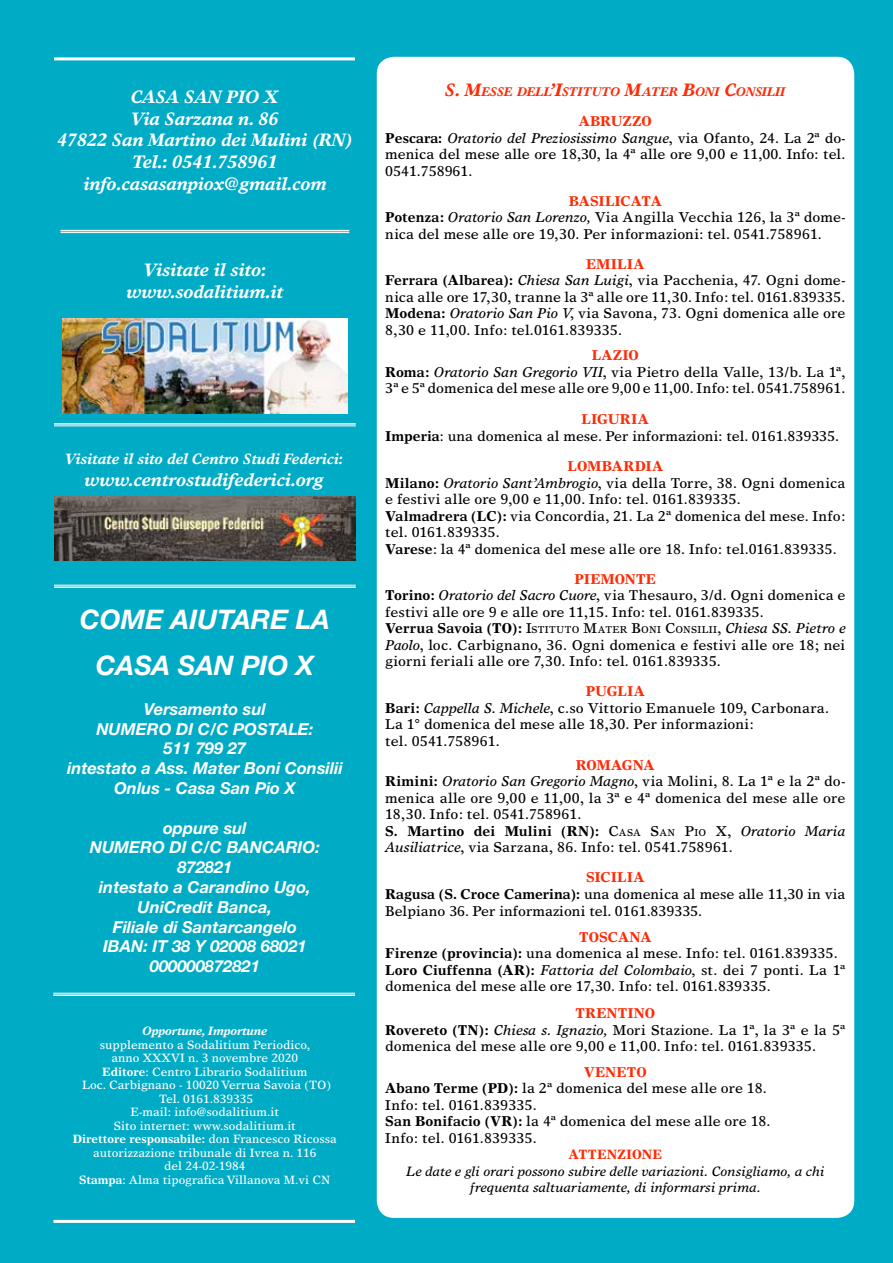
<style>
.page{position:relative;width:893px;height:1263px;background:#00abc5}
.page>*{position:absolute;margin:0;border:0;box-sizing:border-box;transform-origin:0 0}
.t1{font:italic 700 27px/45.9px "Helvetica Neue";color:#fff;text-align:center}
.t2{font:italic 700 18px/21.6px "Times Europa";color:#fff;text-align:center}
.t3{font:italic 700 16.5px/19.8px "Helvetica Neue";color:#fff;text-align:center}
.t4{font:italic 700 15px "Times Europa";color:#fff}
.t5{font:14.25px/16.5px "Times Europa";letter-spacing:.005em;color:#000}
.t6{font:italic 13.5px/16.5px "Times Europa";color:#000;text-align:center}
.t7{font:700 13.5px "Times Europa";color:#ff2b06}
.t8{font:italic 700 12.6px "Times Europa";letter-spacing:.005em;color:#ff2b06}
.t9{font:12px/13.5px "Times Europa";color:#fff;text-align:center}
.t10{font:italic 700 12px "Times Europa";color:#fff}
.t11{font:10.05px "Times Europa";letter-spacing:.02em;color:#000}
.s1{font-weight:700}
.s2{font-size:18px}
.s3{font-weight:700;color:#ff2b06}
.s4{font-style:italic}
.s5{font-weight:700;font-size:14.25px}
.s6{font-size:14.25px}
.s7{font-style:italic;font-size:14.25px}
.s8{font-style:inherit}
.s9{font-size:10.05px}
</style>
<div class="page">
<div style="left:376px;top:56px;width:479px;height:1163px;background:#fff;border-radius:18px"></div>
<hr style="left:61px;top:230px;width:288px;height:1px;background:#fff">
<hr style="left:61px;top:232px;width:288px;height:1px;background:#fff">
<img style="left:63px;top:319px;width:284px;height:95px">
<hr style="left:54px;top:423px;width:302px;height:2px;background:#fff">
<hr style="left:54px;top:426px;width:302px;height:1px;background:#fff">
<img style="left:54px;top:496px;width:301px;height:65px">
<hr style="left:54px;top:585px;width:302px;height:1px;background:#fff">
<hr style="left:54px;top:586px;width:302px;height:2px;background:#fff">
<hr style="left:53px;top:993px;width:302px;height:1px;background:#fff">
<hr style="left:53px;top:994px;width:302px;height:2px;background:#fff">
<hr style="left:54px;top:57px;width:301px;height:3px;background:#fff">
<hr style="left:53px;top:1220px;width:302px;height:3px;background:#fff">
<p class="t2" style="left:57px;top:86px;width:297px">CASA SAN PIO X<br>Via Sarzana n. 86<br>47822 San Martino dei Mulini (RN)<br>Tel.: 0541.758961 info.casasanpiox@gmail.com</p>
<p class="t2" style="left:127px;top:259px;width:158px">Visitate il sito: www.sodalitium.it</p>
<p class="t4" style="left:65px;top:450px;width:279px">Visitate il sito del Centro Studi Federici:</p>
<p class="t2" style="left:85px;top:469px;width:240px">www.centrostudifederici.org</p>
<h1 class="t1" style="left:80px;top:596px;width:252px">Come aiutare la<br>Casa San Pio X</h1>
<p class="t3" style="left:144px;top:699px;width:124px">Versamento sul</p>
<p class="t3" style="left:96px;top:718px;width:14px">NUMERO</p>
<p class="t3" style="left:176px;top:718px;width:80px">DI C/C POSTALE</p>
<p class="t3" style="left:309px;top:718px;width:6px">:</p>
<p class="t3" style="left:67px;top:738px;width:278px">511 799 27<br>intestato a Ass. Mater Boni Consilii<br>Onlus - Casa San Pio X</p>
<p class="t3" style="left:163px;top:817px;width:85px">oppure sul</p>
<p class="t3" style="left:90px;top:837px;width:14px">NUMERO</p>
<p class="t3" style="left:170px;top:837px;width:117px">DI C/C BANCARIO</p>
<p class="t3" style="left:315px;top:837px;width:6px">:</p>
<p class="t3" style="left:99px;top:857px;width:213px">872821<br>intestato a Carandino Ugo,<br>UniCredit Banca,<br>Filiale di Santarcangelo<br>IBAN: IT 38 Y 02008 68021<br>000000872821</p>
<p class="t10" style="left:143px;top:1024px;width:126px">Opportune, Importune</p>
<p class="t9" style="left:73px;top:1037px;width:266px">supplemento a Sodalitium Periodico,<br>anno XXXVI n. 3 novembre 2020<br><span class="s1">Editore</span>: Centro Librario Sodalitium<br>Loc. Carbignano - 10020 Verrua Savoia (TO)<br>Tel. 0161.839335<br>E-mail: info@sodalitium.it<br>Sito internet: www.sodalitium.it<br><span class="s1">Direttore responsabile:</span> don Francesco Ricossa autorizzazione tribunale di Ivrea n. 116<br>del 24-02-1984<br><span class="s1">Stampa</span>: Alma tipografica Villanova M.vi CN</p>
<p class="t8" style="left:445px;top:84px;width:337px"><span class="s2">S. M</span>ESSE DELL<span class="s2">’I</span>STITUTO <span class="s2">M</span>ATER <span class="s2">B</span>ONI <span class="s2">C</span>ONSILII</p>
<p class="t5" style="left:385px;top:113px;width:462px;text-indent:193px"><span class="s3">ABRUZZO<br></span><span class="s1">Pescara:</span> <span class="s4">Oratorio del Preziosissimo Sangue</span>, via Ofanto, 24. La 2ª do&shy;menica del mese alle ore 18,30, la 4ª alle ore 9,00 e 11,00. Info: tel.<br>0541.758961.</p>
<p class="t5" style="left:385px;top:192px;width:462px;text-indent:183px"><span class="s3">BASILICATA<br></span><span class="s1">Potenza:</span> <span class="s4">Oratorio San Lorenzo,</span> Via Angilla Vecchia 126, la 3ª dome&shy;nica del mese alle ore 19,30. Per informazioni: tel. 0541.758961.</p>
<p class="t5" style="left:385px;top:255px;width:462px;text-indent:201px"><span class="s3">EMILIA<br></span><span class="s1">Ferrara (Albarea):</span> <span class="s4">Chiesa San Luigi</span>, via Pacchenia, 47. Ogni dome&shy;nica alle ore 17,30, tranne la 3ª alle ore 11,30. Info: tel. 0161.839335.<br><span class="s1">Modena:</span> <span class="s4">Oratorio San Pio V</span>, via Savona, 73. Ogni domenica alle ore 8,30 e 11,00. Info: tel.0161.839335.</p>
<p class="t5" style="left:385px;top:347px;width:462px;text-align:center"><span class="s3">LAZIO<br></span><span class="s1">Roma:</span> <span class="s4">Oratorio San Gregorio VII</span>, via Pietro della Valle, 13/b. La 1ª,<br>3ª e 5ª domenica del mese alle ore 9,00 e 11,00. Info: tel. 0541.758961.</p>
<p class="t5" style="left:385px;top:410px;width:455px;line-height:17.1px;text-align:center"><span class="s3">LIGURIA<br></span><span class="s1">Imperia</span>: una domenica al mese. Per informazioni: tel. 0161.839335.</p>
<p class="t5" style="left:385px;top:458px;width:462px;text-indent:182px"><span class="s3">LOMBARDIA<br></span><span class="s1">Milano:</span> <span class="s4">Oratorio Sant’Ambrogio</span>, via della Torre, 38. Ogni domenica e festivi alle ore 9,00 e 11,00. Info: tel. 0161.839335.<br><span class="s1">Valmadrera (LC):</span> via Concordia, 21. La 2ª domenica del mese. Info: tel. 0161.839335.<br><span class="s1">Varese</span>: la 4ª domenica del mese alle ore 18. Info: tel.0161.839335.</p>
<p class="t5" style="left:385px;top:570px;width:462px;text-indent:189px"><span class="s3">PIEMONTE<br></span><span class="s1">Torino:</span> <span class="s4">Oratorio del Sacro Cuore</span>, via Thesauro, 3/d. Ogni domenica e festivi alle ore 9 e alle ore 11,15. Info: tel. 0161.839335.</p>
<p class="t11" style="left:385px;top:624px;width:462px"><span class="s5">Verrua Savoia (TO):</span> <span class="s6">I</span>STITUTO <span class="s6">M</span>ATER <span class="s6">B</span>ONI <span class="s6">C</span>ONSILII <span class="s6">,</span> <span class="s7">Chiesa SS. Pietro e</span></p>
<p class="t5" style="left:385px;top:636px;width:462px"><span class="s4">Paolo</span>, loc. Carbignano, 36. Ogni domenica e festivi alle ore 18; nei giorni feriali alle ore 7,30. Info: tel. 0161.839335.</p>
<p class="t5" style="left:385px;top:683px;width:445px;text-indent:201px"><span class="s3">PUGLIA<br></span><span class="s1">Bari:</span> <span class="s4">Cappella S. Michele</span>, c.so Vittorio Emanuele 109, Carbonara.<br>La 1° domenica del mese alle 18,30. Per informazioni:<br>tel. 0541.758961.</p>
<p class="t5" style="left:385px;top:756px;width:462px;text-indent:191px"><span class="s3">ROMAGNA<br></span><span class="s1">Rimini:</span> <span class="s4">Oratorio San Gregorio Magno</span>, via Molini, 8. La 1ª e la 2ª do&shy;menica alle ore 9,00 e 11,00, la 3ª e 4ª domenica del mese alle ore 18,30. Info: tel. 0541.758961.<br><span class="s1">S. Martino dei Mulini (RN):</span> <span class="s8">C</span><span class="s9">ASA</span> <span class="s8">S</span><span class="s9">AN</span> <span class="s8">P</span><span class="s9">IO</span> <span class="s8">X</span>, <span class="s4">Oratorio Maria Ausiliatrice</span>, via Sarzana, 86. Info: tel. 0541.758961.</p>
<p class="t5" style="left:385px;top:868px;width:462px;line-height:17.1px;text-indent:201px"><span class="s3">SICILIA<br></span><span class="s1">Ragusa (S. Croce Camerina):</span> una domenica al mese alle 11,30 in via<br>Belpiano 36. Per informazioni tel. 0161.839335.</p>
<p class="t5" style="left:385px;top:928px;width:462px;text-indent:194px"><span class="s3">TOSCANA<br></span><span class="s1">Firenze (provincia):</span> una domenica al mese. Info: tel. 0161.839335.<br><span class="s1">Loro Ciuffenna (AR):</span> <span class="s4">Fattoria del Colombaio</span>, st. dei 7 ponti. La 1ª domenica del mese alle ore 17,30. Info: tel. 0161.839335.</p>
<p class="t5" style="left:385px;top:1005px;width:461px;text-indent:190px"><span class="s3">TRENTINO<br></span><span class="s1">Rovereto (TN):</span> <span class="s4">Chiesa s. Ignazio,</span> Mori Stazione. La 1ª, la 3ª e la 5ª domenica del mese alle ore 9,00 e 11,00. Info: tel. 0161.839335.</p>
<p class="t5" style="left:385px;top:1063px;width:387px;text-indent:198px"><span class="s3">VENETO<br></span><span class="s1">Abano Terme (PD):</span> la 2ª domenica del mese alle ore 18.<br>Info: tel. 0161.839335.<br><span class="s1">San Bonifacio (VR):</span> la 4ª domenica del mese alle ore 18.<br>Info: tel. 0161.839335.</p>
<p class="t7" style="left:568px;top:1146px;width:21px">Attenzione</p>
<p class="t6" style="left:406px;top:1163px;width:420px">Le date e gli orari possono subire delle variazioni. Consigliamo, a chi frequenta saltuariamente, di informarsi prima.</p>
</div>
